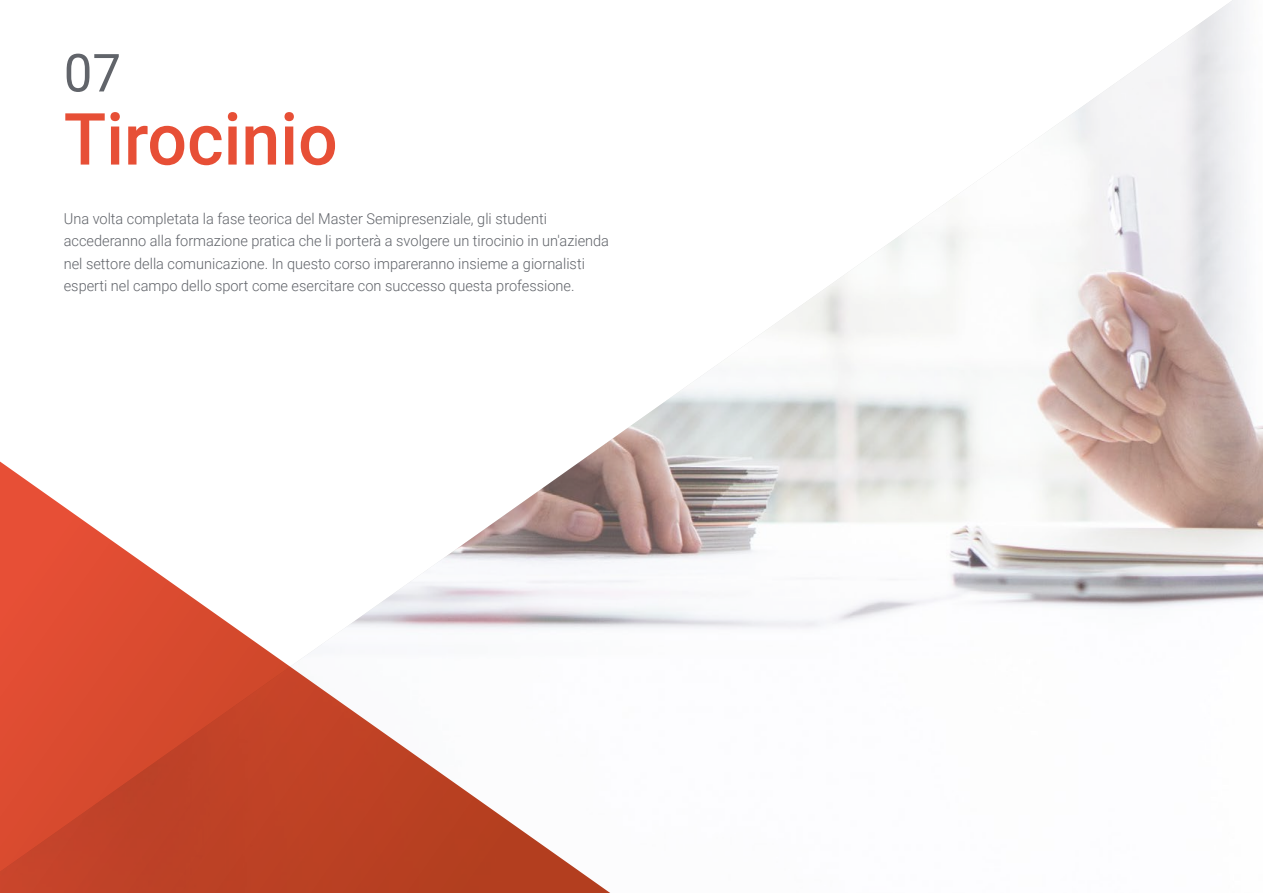
<style>
.page{position:relative;width:1263px;height:893px;background:#fff}
.page>*{position:absolute;margin:0;border:0;box-sizing:border-box;transform-origin:0 0}
.t1{font:500 72px "Roboto";color:#e74f36}
.t2{font:52.5px "Roboto";color:#61646a}
.t3{font:300 15px/22.5px "Roboto";color:#61646a}
</style>
<div class="page">
<img style="left:602px;top:0;width:661px;height:628px">
<svg style="left:0;top:446px;width:640px;height:447px"></svg>
<h2 class="t2" style="left:64px;top:36px;width:59px">07</h2>
<h1 class="t1" style="left:64px;top:89px;width:275px">Tirocinio</h1>
<p class="t3" style="left:64px;top:207px;width:547px">Una volta completata la fase teorica del Master Semipresenziale, gli studenti accederanno alla formazione pratica che li porterà a svolgere un tirocinio in un'azienda nel settore della comunicazione. In questo corso impareranno insieme a giornalisti esperti nel campo dello sport come esercitare con successo questa professione.</p>
</div>
